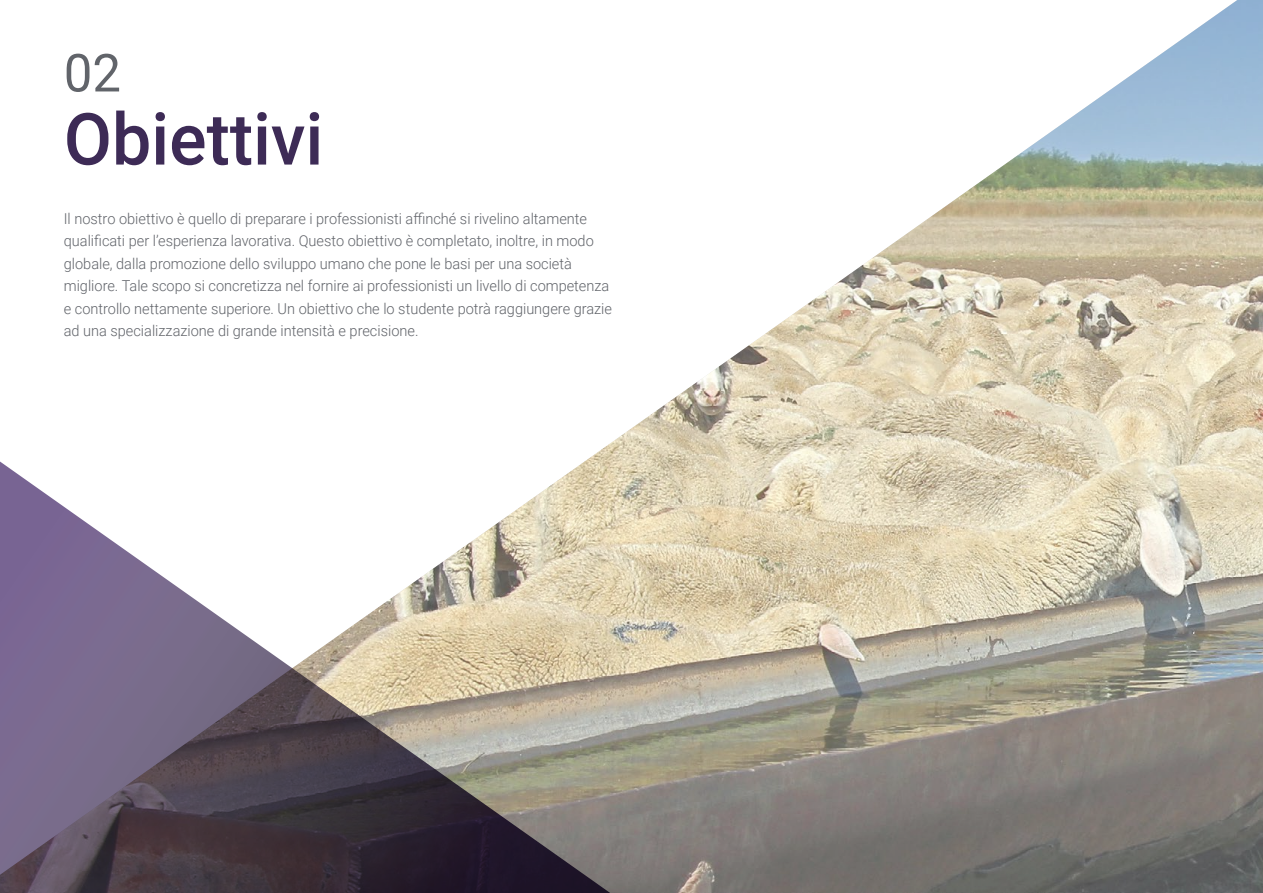
<style>
.page{position:relative;width:1263px;height:893px;background:#fff}
.page>*{position:absolute;margin:0;border:0;box-sizing:border-box;transform-origin:0 0}
.t1{font:500 72px "Roboto";color:#3d2b56}
.t2{font:52.5px "Roboto";color:#61646a}
.t3{font:300 15px/22.5px "Roboto";color:#61646a}
</style>
<div class="page">
<img style="left:607px;top:0;width:656px;height:893px">
<svg style="left:0;top:446px;width:640px;height:447px"></svg>
<h2 class="t2" style="left:64px;top:36px;width:59px">02</h2>
<h1 class="t1" style="left:64px;top:89px;width:261px">Obiettivi</h1>
<p class="t3" style="left:64px;top:207px;width:550px">Il nostro obiettivo è quello di preparare i professionisti affinché si rivelino altamente qualificati per l’esperienza lavorativa. Questo obiettivo è completato, inoltre, in modo globale, dalla promozione dello sviluppo umano che pone le basi per una società migliore. Tale scopo si concretizza nel fornire ai professionisti un livello di competenza e controllo nettamente superiore. Un obiettivo che lo studente potrà raggiungere grazie ad una specializzazione di grande intensità e precisione.</p>
</div>
